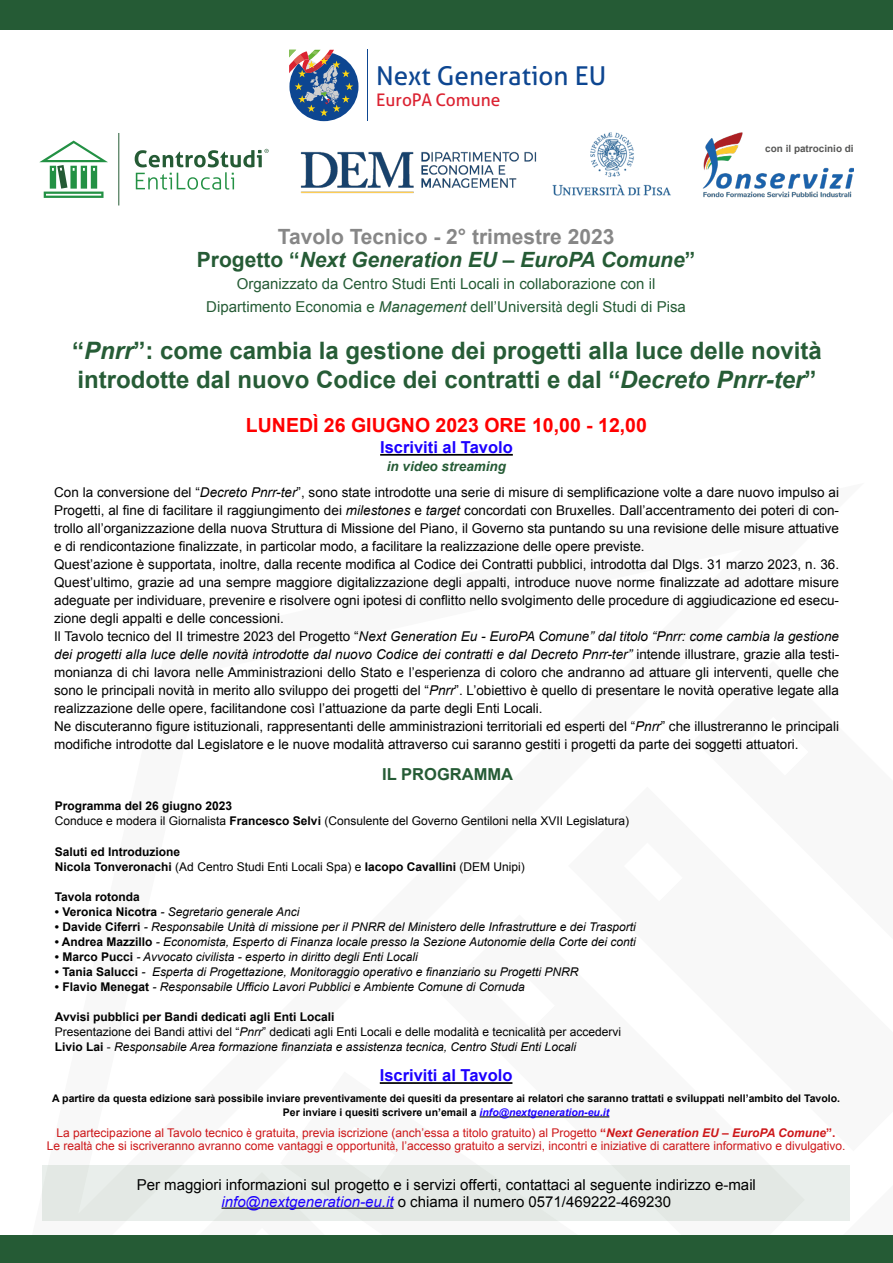
<style>
.page{position:relative;width:893px;height:1263px;background:#fff}
.page>*{position:absolute;margin:0;border:0;box-sizing:border-box;transform-origin:0 0}
.t1{font:25.95px "Aller";color:#0d4691}
.t2{font:700 24px/28.5px "Arial";color:#265c36}
.t3{font:700 21px/22.5px "Arial";color:#878787;text-align:center}
.t4{font:700 19.5px "Arial";color:#f00}
.t5{font:17.4px "Aller";color:#db2231}
.t6{font:700 16.5px "Arial";color:#1c00ff}
.t7{font:700 16.5px "Arial";color:#255b35}
.t8{font:15px/16.5px "Arial";color:#000;text-align:center}
.t9{font:15px/22.5px "Arial";color:#255b35;text-align:center}
.t10{font:13.5px/18px "Arial";color:#000}
.t11{font:italic 700 13.5px "Arial";color:#255b35}
.t12{font:italic 12px "Arial";color:#000}
.t13{font:12px/15px "Arial";color:#000}
.t14{font:12px/13.5px "Arial";color:#cd1719;text-align:center}
.t15{font:700 12px/15px "Arial";color:#000}
.t16{font:700 10.5px/13.5px "Arial";color:#000;text-align:center}
.t17{font:700 9.9px "Arial";color:#575756}
.s1{color:#255b35}
.s2{font-style:italic;color:#255b35}
.s3{font-style:italic}
.s4{font-family:"Arial Narrow"}
.s5{font-weight:700}
.s6{font-weight:400}
.s7{font-weight:700;font-style:normal}
.s8{font-style:italic;color:#1c00ff}
.s9{font-weight:700;font-style:italic}
</style>
<div class="page">
<div style="left:0;top:0;width:893px;height:30px;background:#255b35"></div>
<div style="left:0;top:1235px;width:893px;height:28px;background:#255b35"></div>
<div style="left:289px;top:52px;width:69px;height:69px;background:#0d4691;border-radius:50%"></div>
<svg style="left:289px;top:50px;width:64px;height:66px"></svg>
<hr style="left:367px;top:50px;width:1px;height:71px;background:#0d4691">
<hr style="left:119px;top:133px;width:1px;height:72px;background:#255b35">
<svg style="left:135px;top:149px;width:134px;height:41px"></svg>
<svg style="left:39px;top:141px;width:69px;height:57px"></svg>
<img style="left:300px;top:152px;width:237px;height:41px">
<img style="left:552px;top:132px;width:119px;height:64px">
<img style="left:702px;top:133px;width:152px;height:65px">
<hr style="left:380px;top:454px;width:133px;height:2px;background:#000">
<div style="left:43px;top:1165px;width:807px;height:55px;background:#e3e8e4"></div>
<hr style="left:222px;top:1207px;width:172px;height:2px;background:#000">
<hr style="left:380px;top:1082px;width:132px;height:2px;background:#000">
<hr style="left:480px;top:1116px;width:129px;height:1px;background:#000">
<h1 class="t1" style="left:376px;top:60px;width:231px">Next Generation EU</h1>
<p class="t5" style="left:376px;top:89px;width:126px">EuroPA Comune</p>
<h3 class="t3" style="left:197px;top:226px;width:500px">Tavolo Tecnico - 2° trimestre 2023<br><span class="s1">Progetto “</span><span class="s2">Next Generation EU – EuroPA Comune</span><span class="s1">”</span></h3>
<p class="t9" style="left:206px;top:273px;width:481px">Organizzato da Centro Studi Enti Locali in collaborazione con il<br>Dipartimento Economia e <span class="s3">Management</span> dell’Universit<span class="s4">à</span> degli Studi di Pisa</p>
<p class="t17" style="left:765px;top:142px;width:90px">con il patrocinio di</p>
<h2 class="t2" style="left:72px;top:337px;width:751px">“<span class="s3">Pnrr</span>”: come cambia la gestione dei progetti alla luce delle novità introdotte dal nuovo Codice dei contratti e dal “<span class="s3">Decreto Pnrr-ter</span>”</h2>
<h3 class="t4" style="left:246px;top:412px;width:402px">LUNEDÌ 26 GIUGNO 2023 ORE 10,00 - 12,00</h3>
<p class="t6" style="left:380px;top:436px;width:134px">Iscriviti al Tavolo</p>
<p class="t11" style="left:387px;top:457px;width:121px">in video streaming</p>
<p class="t10" style="left:54px;top:483px;width:786px">Con la conversione del “<span class="s3">Decreto Pnrr-ter</span>”, sono state introdotte una serie di misure di semplificazione volte a dare nuovo impulso ai Progetti, al fine di facilitare il raggiungimento dei <span class="s3">milestones</span> e <span class="s3">target</span> concordati con Bruxelles. Dall’accentramento dei poteri di con&shy;trollo all’organizzazione della nuova Struttura di Missione del Piano, il Governo sta puntando su una revisione delle misure attuative e di rendicontazione finalizzate, in particolar modo, a facilitare la realizzazione delle opere previste.<br>Quest’azione è supportata, inoltre, dalla recente modifica al Codice dei Contratti pubblici, introdotta dal Dlgs. 31 marzo 2023, n. 36.<br>Quest’ultimo, grazie ad una sempre maggiore digitalizzazione degli appalti, introduce nuove norme finalizzate ad adottare misure adeguate per individuare, prevenire e risolvere ogni ipotesi di conflitto nello svolgimento delle procedure di aggiudicazione ed esecu&shy;zione degli appalti e delle concessioni.<br>Il Tavolo tecnico del II trimestre 2023 del Progetto “<span class="s3">Next Generation Eu - EuroPA Comune” dal titolo “Pnrr: come cambia la gestione dei progetti alla luce delle novità introdotte dal nuovo Codice dei contratti e dal Decreto Pnrr-ter”</span> intende illustrare, grazie alla testi&shy;monianza di chi lavora nelle Amministrazioni dello Stato e l’esperienza di coloro che andranno ad attuare gli interventi, quelle che sono le principali novità in merito allo sviluppo dei progetti del “<span class="s3">Pnrr</span>”. L’obiettivo è quello di presentare le novità operative legate alla realizzazione delle opere, facilitandone così l’attuazione da parte degli Enti Locali.<br>Ne discuteranno figure istituzionali, rappresentanti delle amministrazioni territoriali ed esperti del “<span class="s3">Pnrr</span>” che illustreranno le principali modifiche introdotte dal Legislatore e le nuove modalità attraverso cui saranno gestiti i progetti da parte dei soggetti attuatori.</p>
<p class="t7" style="left:382px;top:763px;width:132px">IL PROGRAMMA</p>
<p class="t13" style="left:55px;top:798px;width:576px"><span class="s5">Programma del 26 giugno 2023<br></span>Conduce e modera il Giornalista <span class="s5">Francesco Selvi</span> (Consulente del Governo Gentiloni nella XVII Legislatura)</p>
<p class="t15" style="left:55px;top:844px;width:471px">Saluti ed Introduzione<br>Nicola Tonveronachi <span class="s6">(Ad Centro Studi Enti Locali Spa) e</span> Iacopo Cavallini <span class="s6">(DEM Unipi)</span></p>
<p class="t15" style="left:55px;top:889px;width:87px">Tavola rotonda</p>
<p class="t12" style="left:55px;top:903px;width:246px"><span class="s7">• Veronica Nicotra</span> - Segretario generale Anci</p>
<p class="t12" style="left:55px;top:918px;width:582px"><span class="s7">• Davide Ciferri</span> - Responsabile Unità di missione per il PNRR del Ministero delle Infrastrutture e dei Trasporti</p>
<p class="t12" style="left:55px;top:933px;width:582px"><span class="s7">• Andrea Mazzillo</span> - Economista, Esperto di Finanza locale presso la Sezione Autonomie della Corte dei conti</p>
<p class="t12" style="left:55px;top:948px;width:364px"><span class="s7">• Marco Pucci</span> - Avvocato civilista - esperto in diritto degli Enti Locali</p>
<p class="t12" style="left:55px;top:963px;width:525px"><span class="s7">• Tania Salucci</span> - Esperta di Progettazione, Monitoraggio operativo e finanziario su Progetti PNRR</p>
<p class="t12" style="left:55px;top:978px;width:471px"><span class="s7">• Flavio Menegat</span> - Responsabile Ufficio Lavori Pubblici e Ambiente Comune di Cornuda</p>
<p class="t13" style="left:55px;top:1009px;width:568px"><span class="s5">Avvisi pubblici per Bandi dedicati agli Enti Locali<br></span>Presentazione dei Bandi attivi del “<span class="s3">Pnrr</span>” dedicati agli Enti Locali e delle modalità e tecnicalità per accedervi<br><span class="s5">Livio Lai</span> - <span class="s3">Responsabile Area formazione finanziata e assistenza tecnica, Centro Studi Enti Locali</span></p>
<p class="t6" style="left:380px;top:1064px;width:134px">Iscriviti al Tavolo</p>
<p class="t16" style="left:52px;top:1092px;width:789px">A partire da questa edizione sar<span class="s4">à</span> possibile inviare preventivamente dei quesiti da presentare ai relatori che saranno trattati e sviluppati nell’ambito del Tavolo.<br>Per inviare i quesiti scrivere un’email a <span class="s8">info@nextgeneration-eu.it</span></p>
<p class="t14" style="left:47px;top:1126px;width:800px">La partecipazione al Tavolo tecnico <span class="s4">è</span> gratuita, previa iscrizione (anch’essa a titolo gratuito) al Progetto <span class="s5">“</span><span class="s9">Next Generation EU – EuroPA Comune</span><span class="s5">”.<br></span>Le realt<span class="s4">à</span> che si iscriveranno avranno come vantaggi e opportunit<span class="s4">à</span>, l’accesso gratuito a servizi, incontri e iniziative di carattere informativo e divulgativo.</p>
<p class="t8" style="left:137px;top:1177px;width:621px">Per maggiori informazioni sul progetto e i servizi offerti, contattaci al seguente indirizzo e-mail <span class="s8">info@nextgeneration-eu.it</span> o chiama il numero 0571/469222-469230</p>
</div>
